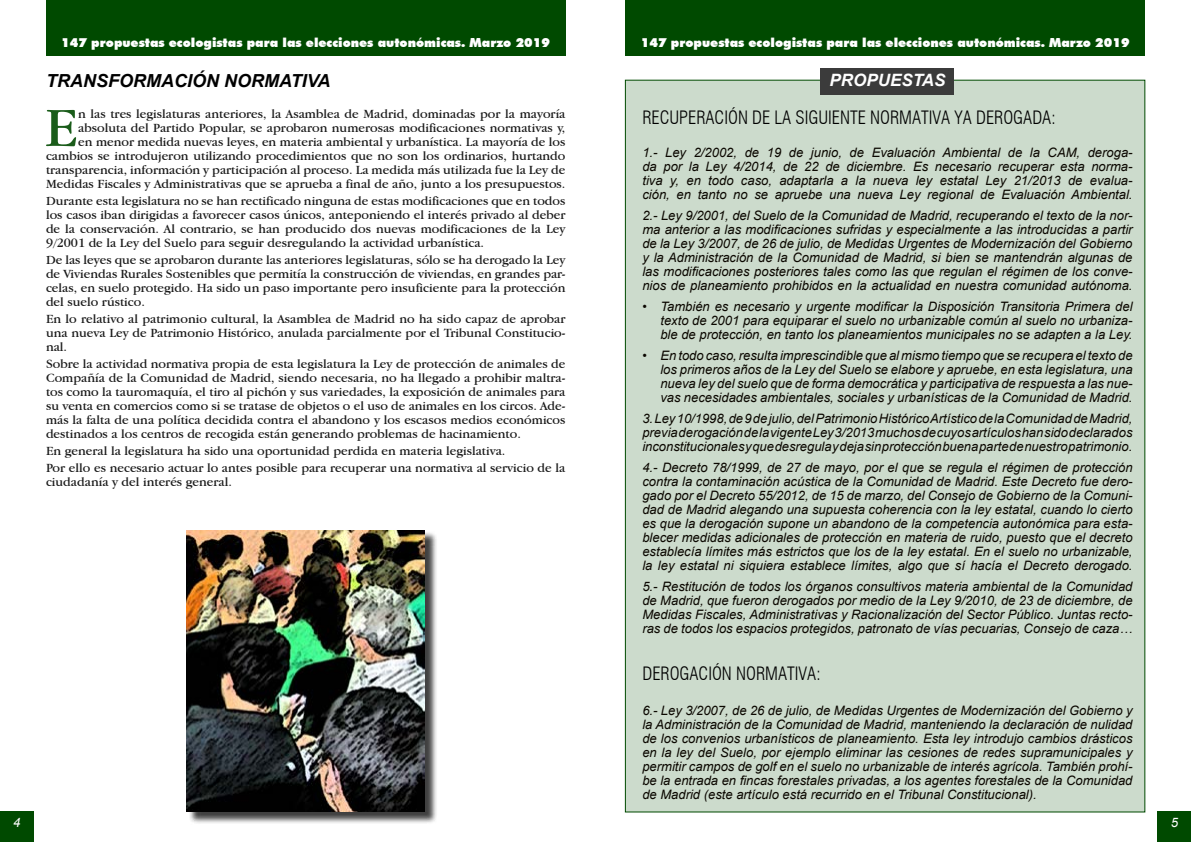
<style>
.page{position:relative;width:1191px;height:842px;background:#fff}
.page>*{position:absolute;margin:0;border:0;box-sizing:border-box;transform-origin:0 0}
.t1{font:57.5px "Garamond IT Cby BT";color:#1a5c1a}
.t2{font:300 condensed 18px "Swiss 721 BT";color:#000}
.t3{font:italic 700 18px "Arial";color:#000}
.t4{font:italic 700 17px "Arial";color:#fff}
.t5{font:italic 13px/14px "Arial";color:#0b0700;text-align:justify}
.t6{font:13px/14px "Garamond IT Cby BT";color:#1a1a1a;text-align:justify}
.t7{font:italic 13px "Arial";color:#fff}
.t8{font:900 12.5px "Futura BT";color:#fff}
</style>
<div class="page">
<div style="left:46px;top:0;width:519px;height:55px;background:#004a00"></div>
<div style="left:0;top:812px;width:33px;height:30px;background:#004a00"></div>
<div style="left:1157px;top:812px;width:34px;height:30px;background:#004a00"></div>
<div style="left:625px;top:0;width:520px;height:55px;background:#004a00"></div>
<div style="left:625px;top:80px;width:520px;height:732px;background:#ccdbcc;border:1px solid #004a00"></div>
<div style="left:820px;top:68px;width:133px;height:27px;background:#3b3b3b"></div>
<div style="left:188px;top:532px;width:249px;height:293px;background:#000;opacity:.75"></div>
<img style="left:187px;top:530px;width:238px;height:282px">
<p class="t8" style="left:61px;top:35px;width:490px">147 propuestas ecologistas para las elecciones autonómicas. Marzo 2019</p>
<p class="t8" style="left:641px;top:35px;width:490px">147 propuestas ecologistas para las elecciones autonómicas. Marzo 2019</p>
<h2 class="t3" style="left:46px;top:69px;width:286px">TRANSFORMACIÓN NORMATIVA</h2>
<h3 class="t4" style="left:829px;top:69px;width:117px">PROPUESTAS</h3>
<h1 class="t1" style="left:45px;top:93px;width:35px">E</h1>
<h2 class="t2" style="left:642px;top:106px;width:415px">RECUPERACIÓN DE LA SIGUIENTE NORMATIVA YA DEROGADA:</h2>
<p class="t5" style="left:642px;top:145px;width:492px">1.- Ley 2/2002, de 19 de junio, de Evaluación Ambiental de la CAM, deroga&shy;da por la Ley 4/2014, de 22 de diciembre. Es necesario recuperar esta norma&shy;tiva y, en todo caso, adaptarla a la nueva ley estatal Ley 21/2013 de evalua&shy;ción, en tanto no se apruebe una nueva Ley regional de Evaluación Ambiental.</p>
<p class="t5" style="left:642px;top:208px;width:492px">2.- Ley 9/2001, del Suelo de la Comunidad de Madrid, recuperando el texto de la nor&shy;ma anterior a las modificaciones sufridas y especialmente a las introducidas a partir de la Ley 3/2007, de 26 de julio, de Medidas Urgentes de Modernización del Gobierno y la Administración de la Comunidad de Madrid, si bien se mantendrán algunas de las modificaciones posteriores tales como las que regulan el régimen de los conve&shy;nios de planeamiento prohibidos en la actualidad en nuestra comunidad autónoma.</p>
<p class="t5" style="left:660px;top:299px;width:474px;text-indent:-18px">• También es necesario y urgente modificar la Disposición Transitoria Primera del texto de 2001 para equiparar el suelo no urbanizable común al suelo no urbaniza&shy;ble de protección, en tanto los planeamientos municipales no se adapten a la Ley.</p>
<p class="t5" style="left:660px;top:348px;width:474px;text-indent:-18px">• En todo caso, resulta imprescindible que al mismo tiempo que se recupera el texto de los primeros años de la Ley del Suelo se elabore y apruebe, en esta legislatura, una nueva ley del suelo que de forma democrática y participativa de respuesta a las nue&shy;vas necesidades ambientales, sociales y urbanísticas de la Comunidad de Madrid.</p>
<p class="t5" style="left:642px;top:411px;width:491px">3. Ley 10/1998, de 9 de julio, del Patrimonio Histórico Artístico de la Comunidad de Madrid, previa derogación de la vigente Ley 3/2013 muchos de cuyos artículos han sido declarados inconstitucionales y que desregula y deja sin protección buena parte de nuestro patrimonio.</p>
<p class="t5" style="left:642px;top:460px;width:492px">4.- Decreto 78/1999, de 27 de mayo, por el que se regula el régimen de protección contra la contaminación acústica de la Comunidad de Madrid. Este Decreto fue dero&shy;gado por el Decreto 55/2012, de 15 de marzo, del Consejo de Gobierno de la Comuni&shy;dad de Madrid alegando una supuesta coherencia con la ley estatal, cuando lo cierto es que la derogación supone un abandono de la competencia autonómica para esta&shy;blecer medidas adicionales de protección en materia de ruido, puesto que el decreto establecía límites más estrictos que los de la ley estatal. En el suelo no urbanizable, la ley estatal ni siquiera establece límites, algo que sí hacía el Decreto derogado.</p>
<p class="t5" style="left:642px;top:579px;width:492px">5.- Restitución de todos los órganos consultivos materia ambiental de la Comunidad de Madrid, que fueron derogados por medio de la Ley 9/2010, de 23 de diciembre, de Medidas Fiscales, Administrativas y Racionalización del Sector Público. Juntas recto&shy;ras de todos los espacios protegidos, patronato de vías pecuarias, Consejo de caza…</p>
<h2 class="t2" style="left:642px;top:662px;width:180px">DEROGACIÓN NORMATIVA:</h2>
<p class="t5" style="left:642px;top:703px;width:491px">6.- Ley 3/2007, de 26 de julio, de Medidas Urgentes de Modernización del Gobierno y la Administración de la Comunidad de Madrid, manteniendo la declaración de nulidad de los convenios urbanísticos de planeamiento. Esta ley introdujo cambios drásticos en la ley del Suelo, por ejemplo eliminar las cesiones de redes supramunicipales y permitir campos de golf en el suelo no urbanizable de interés agrícola. También prohí&shy;be la entrada en fincas forestales privadas, a los agentes forestales de la Comunidad de Madrid (este artículo está recurrido en el Tribunal Constitucional).</p>
<p class="t6" style="left:46px;top:107px;width:521px;text-align:right">n las tres legislaturas anteriores, la Asamblea de Madrid, dominadas por la mayoría absoluta del Partido Popular, se aprobaron numerosas modificaciones normativas y,<br>en menor medida nuevas leyes, en materia ambiental y urbanística. La mayoría de los cambios se introdujeron utilizando procedimientos que no son los ordinarios, hurtando transparencia, información y participación al proceso. La medida más utilizada fue la Ley de Medidas Fiscales y Administrativas que se aprueba a final de año, junto a los presupuestos.</p>
<p class="t6" style="left:46px;top:194px;width:521px">Durante esta legislatura no se han rectificado ninguna de estas modificaciones que en todos los casos iban dirigidas a favorecer casos únicos, anteponiendo el interés privado al deber de la conservación. Al contrario, se han producido dos nuevas modificaciones de la Ley 9/2001 de la Ley del Suelo para seguir desregulando la actividad urbanística.</p>
<p class="t6" style="left:46px;top:253px;width:521px">De las leyes que se aprobaron durante las anteriores legislaturas, sólo se ha derogado la Ley de Viviendas Rurales Sostenibles que permitía la construcción de viviendas, en grandes par&shy;celas, en suelo protegido. Ha sido un paso importante pero insuficiente para la protección del suelo rústico.</p>
<p class="t6" style="left:46px;top:312px;width:521px">En lo relativo al patrimonio cultural, la Asamblea de Madrid no ha sido capaz de aprobar una nueva Ley de Patrimonio Histórico, anulada parcialmente por el Tribunal Constitucio&shy;nal.</p>
<p class="t6" style="left:46px;top:357px;width:521px">Sobre la actividad normativa propia de esta legislatura la Ley de protección de animales de Compañía de la Comunidad de Madrid, siendo necesaria, no ha llegado a prohibir maltra&shy;tos como la tauromaquía, el tiro al pichón y sus variedades, la exposición de animales para su venta en comercios como si se tratase de objetos o el uso de animales en los circos. Ade&shy;más la falta de una política decidida contra el abandono y los escasos medios económicos destinados a los centros de recogida están generando problemas de hacinamiento.</p>
<p class="t6" style="left:46px;top:442px;width:521px;line-height:17px">En general la legislatura ha sido una oportunidad perdida en materia legislativa.<br>Por ello es necesario actuar lo antes posible para recuperar una normativa al servicio de la</p>
<p class="t6" style="left:46px;top:475px;width:187px">ciudadanía y del interés general.</p>
<p class="t7" style="left:13px;top:814px;width:9px">4</p>
<p class="t7" style="left:1170px;top:814px;width:9px">5</p>
</div>
